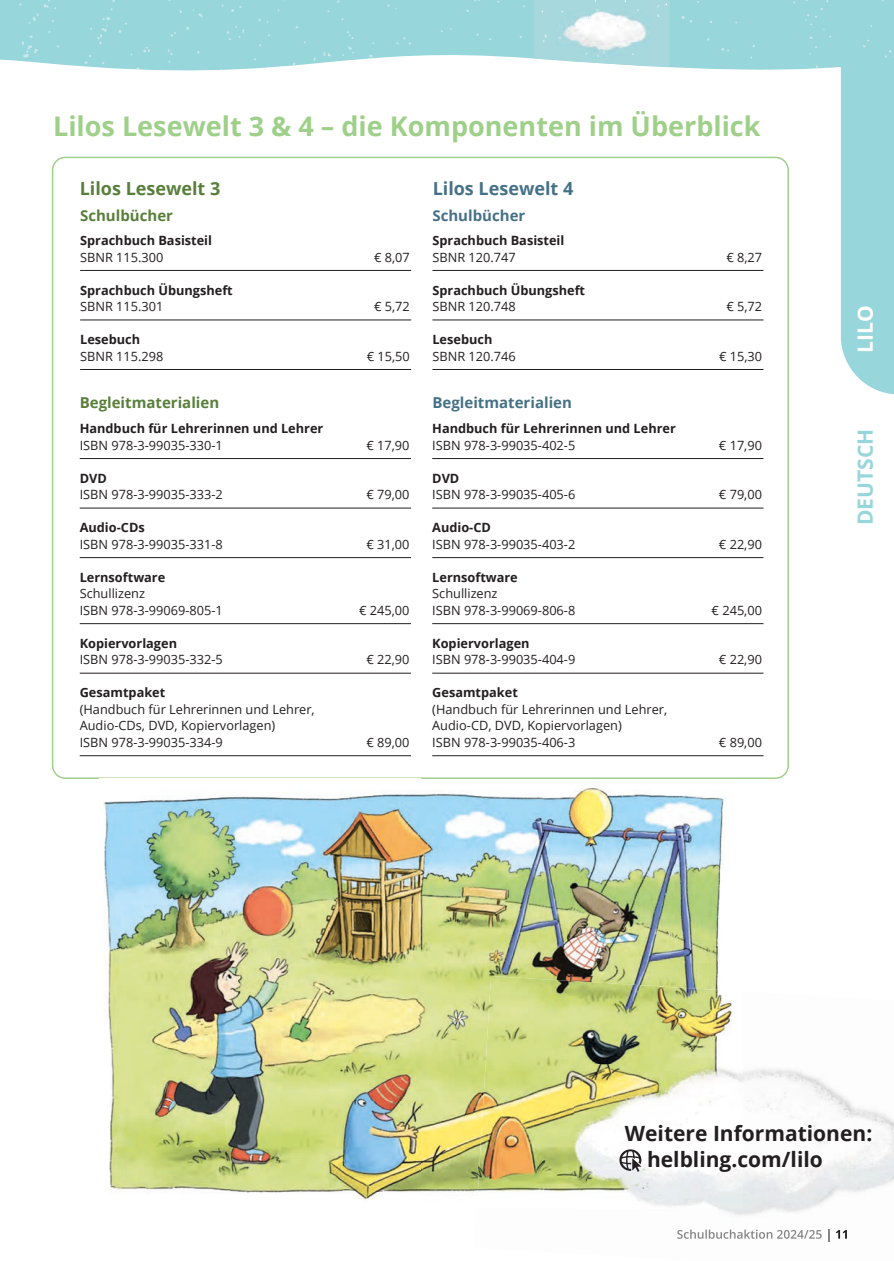
<style>
.page{position:relative;width:894px;height:1261px;background:#fff}
.page>*{position:absolute;margin:0;border:0;box-sizing:border-box;transform-origin:0 0}
.t1{font:700 27px "Open Sans";color:#9fd08a}
.t2{font:700 21px/26.7px "Open Sans";color:#231f20}
.t3{font:700 21px "Open Sans";color:#97d6db}
.t4{font:700 21px "Open Sans";color:#fff}
.t5{font:700 18px "Open Sans";color:#587f3a}
.t6{font:700 18px "Open Sans";color:#457187}
.t7{font:700 15px "Open Sans";color:#587f3a}
.t8{font:700 15px "Open Sans";color:#457187}
.t9{font:12.75px/16.5px "Open Sans";color:#231f20}
.t10{font:700 12.75px "Open Sans";color:#231f20}
</style>
<div class="page">
<svg style="left:0;top:0;width:840px;height:71px;background:#a1dade"></svg>
<svg style="left:167px;top:49px;width:5px;height:14px"></svg>
<svg style="left:85px;top:55px;width:6px;height:9px"></svg>
<svg style="left:225px;top:26px;width:19px;height:14px"></svg>
<svg style="left:192px;top:9px;width:11px;height:9px"></svg>
<svg style="left:721px;top:48px;width:8px;height:4px"></svg>
<svg style="left:681px;top:16px;width:11px;height:7px"></svg>
<svg style="left:347px;top:31px;width:6px;height:8px"></svg>
<svg style="left:396px;top:37px;width:15px;height:8px"></svg>
<svg style="left:387px;top:5px;width:9px;height:5px"></svg>
<svg style="left:793px;top:0;width:6px;height:3px"></svg>
<svg style="left:809px;top:46px;width:7px;height:9px"></svg>
<svg style="left:805px;top:8px;width:26px;height:31px"></svg>
<svg style="left:90px;top:17px;width:20px;height:28px"></svg>
<svg style="left:118px;top:23px;width:9px;height:10px"></svg>
<svg style="left:170px;top:32px;width:6px;height:5px"></svg>
<svg style="left:143px;top:47px;width:7px;height:5px"></svg>
<svg style="left:29px;top:0;width:27px;height:24px"></svg>
<svg style="left:22px;top:36px;width:16px;height:22px"></svg>
<svg style="left:323px;top:52px;width:8px;height:5px"></svg>
<svg style="left:342px;top:46px;width:12px;height:10px"></svg>
<svg style="left:313px;top:57px;width:3px;height:4px"></svg>
<svg style="left:231px;top:0;width:16px;height:12px"></svg>
<svg style="left:258px;top:19px;width:10px;height:4px"></svg>
<img style="left:534px;top:67px;width:135px;height:4px">
<img style="left:534px;top:0;width:135px;height:67px">
<svg style="left:597px;top:51px;width:8px;height:6px"></svg>
<svg style="left:542px;top:34px;width:5px;height:9px"></svg>
<svg style="left:656px;top:3px;width:10px;height:5px"></svg>
<svg style="left:52px;top:157px;width:736px;height:622px"></svg>
<hr style="left:80px;top:270px;width:331px;height:1px;background:#231f20">
<hr style="left:80px;top:320px;width:331px;height:1px;background:#231f20">
<hr style="left:80px;top:369px;width:331px;height:1px;background:#231f20">
<hr style="left:432px;top:270px;width:331px;height:1px;background:#231f20">
<hr style="left:432px;top:320px;width:331px;height:1px;background:#231f20">
<hr style="left:432px;top:369px;width:331px;height:1px;background:#231f20">
<hr style="left:80px;top:458px;width:331px;height:1px;background:#231f20">
<hr style="left:80px;top:508px;width:331px;height:1px;background:#231f20">
<hr style="left:80px;top:557px;width:331px;height:1px;background:#231f20">
<hr style="left:80px;top:623px;width:331px;height:1px;background:#231f20">
<hr style="left:80px;top:673px;width:331px;height:1px;background:#231f20">
<hr style="left:80px;top:755px;width:331px;height:1px;background:#231f20">
<hr style="left:432px;top:458px;width:331px;height:1px;background:#231f20">
<hr style="left:432px;top:508px;width:331px;height:1px;background:#231f20">
<hr style="left:432px;top:557px;width:331px;height:1px;background:#231f20">
<hr style="left:432px;top:623px;width:331px;height:1px;background:#231f20">
<hr style="left:432px;top:673px;width:331px;height:1px;background:#231f20">
<hr style="left:432px;top:755px;width:331px;height:1px;background:#231f20">
<img style="left:103px;top:794px;width:317px;height:406px">
<img style="left:420px;top:787px;width:305px;height:206px">
<img style="left:420px;top:993px;width:54px;height:200px">
<img style="left:474px;top:991px;width:373px;height:251px">
<img style="left:677px;top:1229px;width:144px;height:9px">
<svg style="left:828px;top:1229px;width:18px;height:12px"></svg>
<img style="left:476px;top:975px;width:107px;height:233px">
<img style="left:582px;top:981px;width:159px;height:83px">
<img style="left:574px;top:1064px;width:319px;height:154px">
<img style="left:574px;top:1064px;width:167px;height:144px">
<svg style="left:619px;top:1149px;width:22px;height:22px"></svg>
<div style="left:840px;top:0;width:54px;height:394px;background:#97d6db"></div>
<h1 class="t1" style="left:53px;top:107px;width:708px">Lilos Lesewelt 3 &amp; 4 – die Komponenten im Überblick</h1>
<h3 class="t5" style="left:80px;top:175px;width:142px">Lilos Lesewelt 3</h3>
<h3 class="t6" style="left:432px;top:175px;width:142px">Lilos Lesewelt 4</h3>
<p class="t7" style="left:80px;top:205px;width:94px">Schulbücher</p>
<p class="t8" style="left:432px;top:205px;width:94px">Schulbücher</p>
<p class="t10" style="left:80px;top:231px;width:133px">Sprachbuch Basisteil</p>
<p class="t9" style="left:80px;top:248px;width:85px">SBNR 115.300</p>
<p class="t9" style="left:374px;top:248px;width:37px">€ 8,07</p>
<p class="t10" style="left:80px;top:281px;width:154px">Sprachbuch Übungsheft</p>
<p class="t9" style="left:80px;top:298px;width:85px">SBNR 115.301</p>
<p class="t9" style="left:374px;top:298px;width:37px">€ 5,72</p>
<p class="t10" style="left:80px;top:330px;width:61px">Lesebuch</p>
<p class="t9" style="left:80px;top:347px;width:85px">SBNR 115.298</p>
<p class="t9" style="left:366px;top:347px;width:45px">€ 15,50</p>
<p class="t10" style="left:432px;top:231px;width:133px">Sprachbuch Basisteil</p>
<p class="t9" style="left:432px;top:248px;width:85px">SBNR 120.747</p>
<p class="t9" style="left:726px;top:248px;width:37px">€ 8,27</p>
<p class="t10" style="left:432px;top:281px;width:154px">Sprachbuch Übungsheft</p>
<p class="t9" style="left:432px;top:298px;width:85px">SBNR 120.748</p>
<p class="t9" style="left:726px;top:298px;width:37px">€ 5,72</p>
<p class="t10" style="left:432px;top:330px;width:61px">Lesebuch</p>
<p class="t9" style="left:432px;top:347px;width:85px">SBNR 120.746</p>
<p class="t9" style="left:719px;top:347px;width:45px">€ 15,30</p>
<p class="t7" style="left:80px;top:392px;width:141px">Begleitmaterialien</p>
<p class="t8" style="left:432px;top:392px;width:141px">Begleitmaterialien</p>
<p class="t10" style="left:80px;top:419px;width:245px">Handbuch für Lehrerinnen und Lehrer</p>
<p class="t9" style="left:80px;top:436px;width:144px">ISBN 978-3-99035-330-1</p>
<p class="t9" style="left:366px;top:436px;width:45px">€ 17,90</p>
<p class="t10" style="left:80px;top:469px;width:29px">DVD</p>
<p class="t9" style="left:80px;top:486px;width:144px">ISBN 978-3-99035-333-2</p>
<p class="t9" style="left:366px;top:486px;width:45px">€ 79,00</p>
<p class="t10" style="left:80px;top:518px;width:67px">Audio-CDs</p>
<p class="t9" style="left:80px;top:535px;width:144px">ISBN 978-3-99035-331-8</p>
<p class="t9" style="left:366px;top:535px;width:45px">€ 31,00</p>
<p class="t10" style="left:80px;top:568px;width:87px">Lernsoftware</p>
<p class="t9" style="left:80px;top:585px;width:144px">Schullizenz<br>ISBN 978-3-99069-805-1</p>
<p class="t9" style="left:359px;top:601px;width:52px">€ 245,00</p>
<p class="t10" style="left:80px;top:634px;width:99px">Kopiervorlagen</p>
<p class="t9" style="left:80px;top:651px;width:144px">ISBN 978-3-99035-332-5</p>
<p class="t9" style="left:366px;top:651px;width:45px">€ 22,90</p>
<p class="t10" style="left:80px;top:683px;width:87px">Gesamtpaket</p>
<p class="t9" style="left:80px;top:700px;width:236px">(Handbuch für Lehrerinnen und Lehrer,<br>Audio-CDs, DVD, Kopiervorlagen)<br>ISBN 978-3-99035-334-9</p>
<p class="t9" style="left:366px;top:733px;width:45px">€ 89,00</p>
<p class="t10" style="left:432px;top:419px;width:245px">Handbuch für Lehrerinnen und Lehrer</p>
<p class="t9" style="left:432px;top:436px;width:144px">ISBN 978-3-99035-402-5</p>
<p class="t9" style="left:718px;top:436px;width:45px">€ 17,90</p>
<p class="t10" style="left:432px;top:469px;width:29px">DVD</p>
<p class="t9" style="left:432px;top:486px;width:144px">ISBN 978-3-99035-405-6</p>
<p class="t9" style="left:718px;top:486px;width:45px">€ 79,00</p>
<p class="t10" style="left:432px;top:518px;width:60px">Audio-CD</p>
<p class="t9" style="left:432px;top:535px;width:144px">ISBN 978-3-99035-403-2</p>
<p class="t9" style="left:718px;top:535px;width:45px">€ 22,90</p>
<p class="t10" style="left:432px;top:568px;width:87px">Lernsoftware</p>
<p class="t9" style="left:432px;top:585px;width:144px">Schullizenz<br>ISBN 978-3-99069-806-8</p>
<p class="t9" style="left:711px;top:601px;width:52px">€ 245,00</p>
<p class="t10" style="left:432px;top:634px;width:99px">Kopiervorlagen</p>
<p class="t9" style="left:432px;top:651px;width:144px">ISBN 978-3-99035-404-9</p>
<p class="t9" style="left:718px;top:651px;width:45px">€ 22,90</p>
<p class="t10" style="left:432px;top:683px;width:87px">Gesamtpaket</p>
<p class="t9" style="left:432px;top:700px;width:236px">(Handbuch für Lehrerinnen und Lehrer,<br>Audio-CD, DVD, Kopiervorlagen)<br>ISBN 978-3-99035-406-3</p>
<p class="t9" style="left:718px;top:733px;width:45px">€ 89,00</p>
<h2 class="t4" style="left:850px;top:353px;width:49px;rotate:-90deg">LILO</h2>
<h2 class="t3" style="left:850px;top:525px;width:98px;rotate:-90deg">DEUTSCH</h2>
<h2 class="t2" style="left:647px;top:1119px;width:227px;text-indent:-22px">Weitere Informationen: helbling.com/lilo</h2>
</div>
